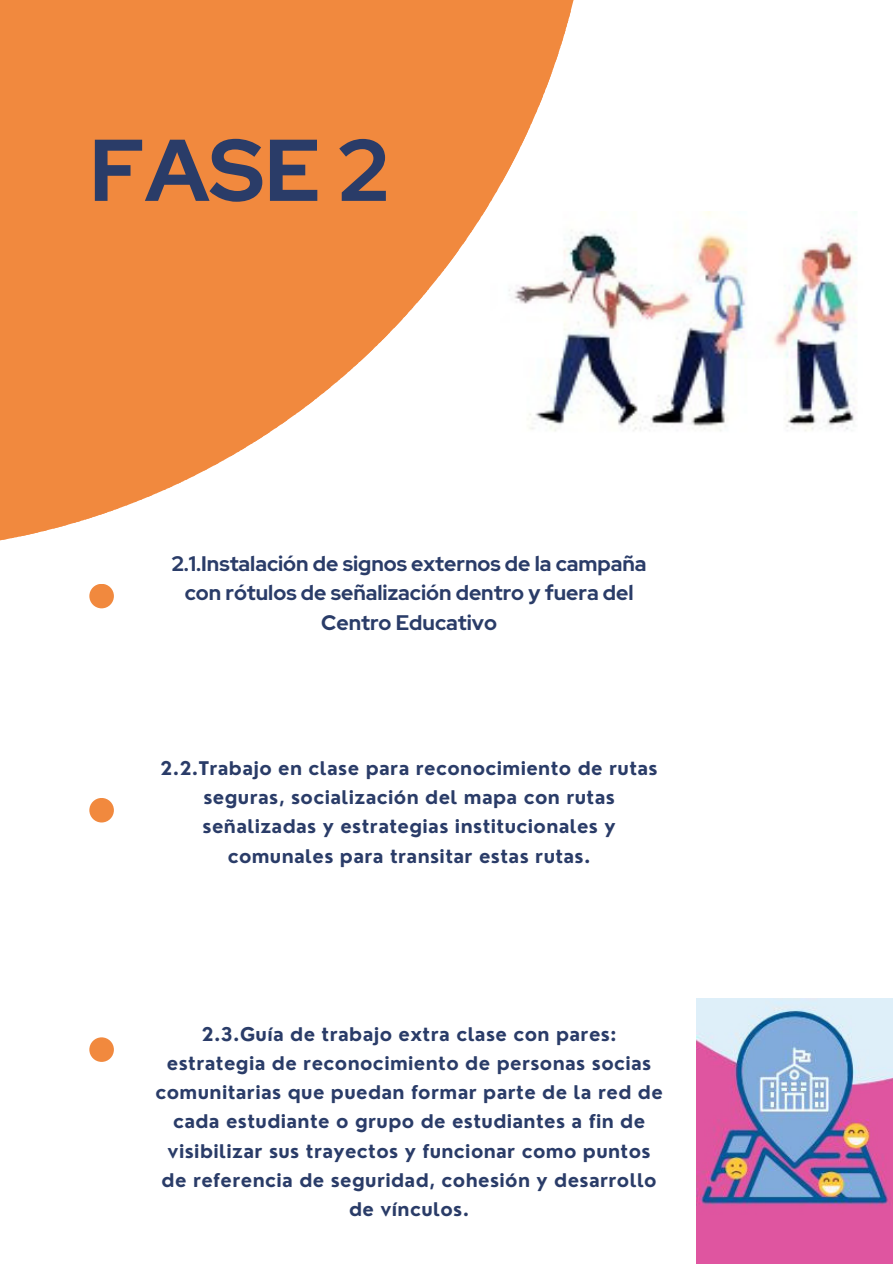
<style>
.page{position:relative;width:893px;height:1264px;background:#fff}
.page>*{position:absolute;margin:0;border:0;box-sizing:border-box;transform-origin:0 0}
.t1{font:700 87.3px "Red Hat Display";color:#2a3c68}
.t2{font:700 21px/29.2px "Red Hat Display";color:#2a3c68;text-align:center}
.t3{font:700 18.3px/29.2px "Nourd";letter-spacing:.02em;color:#2a3c68;text-align:center}
</style>
<div class="page">
<svg style="left:0;top:0;width:574px;height:541px;fill:#f1893e"></svg>
<div style="left:89px;top:584px;width:25px;height:24px;background:#f1893e;border-radius:50%"></div>
<div style="left:89px;top:798px;width:25px;height:24px;background:#f1893e;border-radius:50%"></div>
<div style="left:89px;top:1037px;width:25px;height:24px;background:#f1893e;border-radius:50%"></div>
<img style="left:696px;top:998px;width:196px;height:265px">
<img style="left:490px;top:211px;width:367px;height:245px">
<p class="t1" style="left:89px;top:112px;width:300px">FASE 2</p>
<p class="t2" style="left:172px;top:549px;width:476px">2.1.Instalación de signos externos de la campaña con rótulos de señalización dentro y fuera del<br>Centro Educativo</p>
<p class="t3" style="left:161px;top:753px;width:498px">2.2.Trabajo en clase para reconocimiento de rutas seguras, socialización del mapa con rutas señalizadas y estrategias institucionales y comunales para transitar estas rutas.</p>
<p class="t3" style="left:155px;top:1019px;width:509px">2.3.Guía de trabajo extra clase con pares: estrategia de reconocimiento de personas socias comunitarias que puedan formar parte de la red de cada estudiante o grupo de estudiantes a fin de visibilizar sus trayectos y funcionar como puntos de referencia de seguridad, cohesión y desarrollo de vínculos.</p>
</div>
